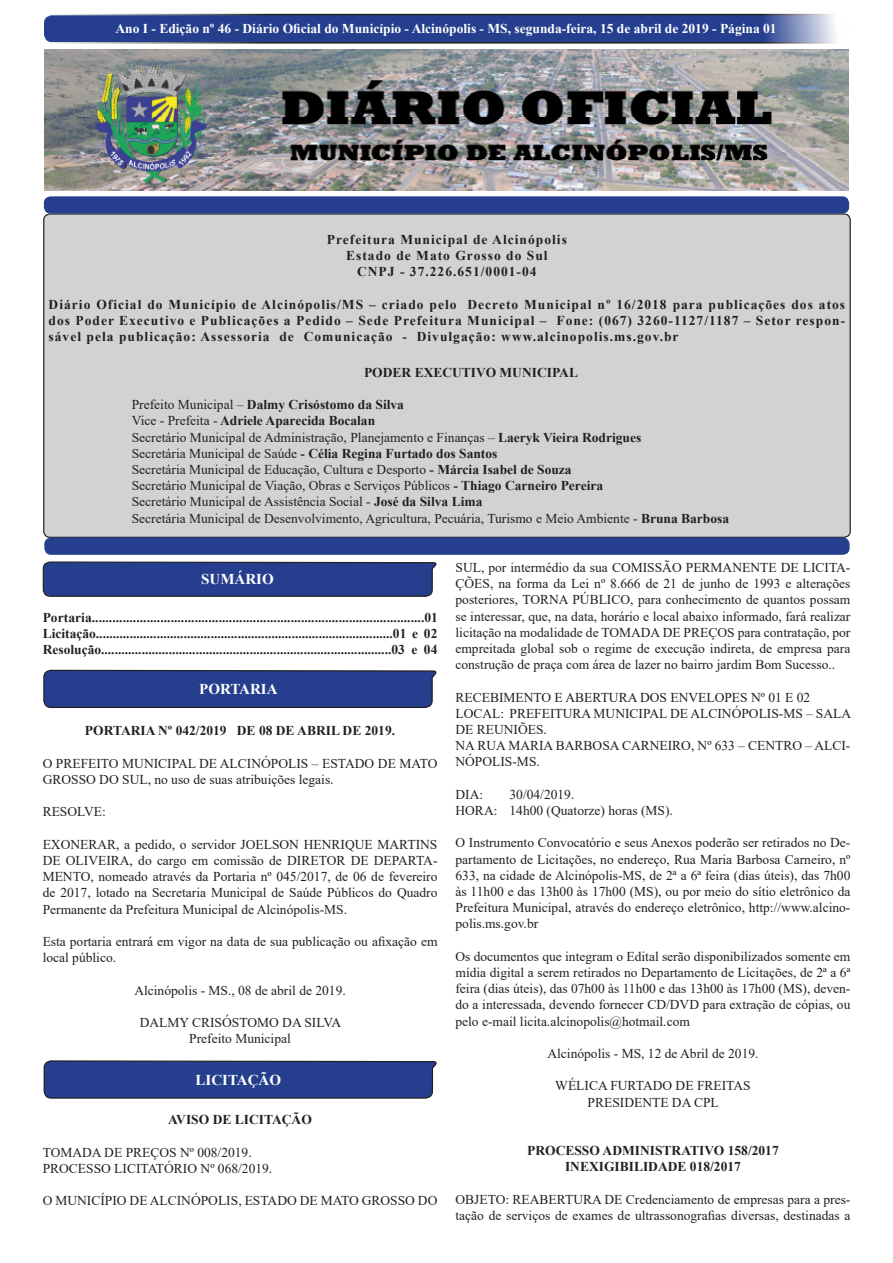
<style>
.page{position:relative;width:893px;height:1263px;background:#fff}
.page>*{position:absolute;margin:0;border:0;box-sizing:border-box;transform-origin:0 0}
.t1{font:700 15px "Times New Roman";color:#fff}
.t2{font:13.5px/16.2px "Times New Roman";color:#231f20}
.t3{font:700 13.5px/16.2px "Times New Roman";color:#231f20;text-align:justify}
.t4{font:700 13.5px "Times New Roman";color:#fff}
.t5{font:700 13.5px "Times New Roman";letter-spacing:.075em;color:#231f20}
.s1{font-weight:400}
.s2{font-weight:700}
</style>
<div class="page">
<div style="left:44px;top:214px;width:806px;height:323px;background:#d1d2d4;border-radius:6px"></div>
<div style="left:45px;top:197px;width:803px;height:16px;background:#253f8e;border-radius:6px"></div>
<div style="left:44px;top:196px;width:805px;height:18px;border:1px solid #253f8e;border-radius:6px"></div>
<div style="left:45px;top:538px;width:804px;height:16px;background:#253f8e;border-radius:6px"></div>
<div style="left:44px;top:537px;width:806px;height:18px;border:1px solid #253f8e;border-radius:6px"></div>
<div style="left:43px;top:15px;width:807px;height:28px;background:#253f8e;border-radius:9px"></div>
<div style="left:43px;top:14px;width:807px;height:30px;border:2px solid #fff;border-radius:9px"></div>
<img style="left:44px;top:50px;width:805px;height:140px">
<svg style="left:42px;top:561px;width:395px;height:36px;background:#2d448a"></svg>
<svg style="left:43px;top:669px;width:394px;height:39px;background:#2d448b"></svg>
<svg style="left:43px;top:1060px;width:394px;height:39px;background:#2d448b"></svg>
<p class="t4" style="left:115px;top:19px;width:663px">Ano I - Edição nº 46 - Diário Oficial do Município - Alcinópolis - MS, segunda-feira, 15 de abril de 2019 - Página 01</p>
<p class="t5" style="left:327px;top:229px;width:242px">Prefeitura Municipal de Alcinópolis</p>
<p class="t5" style="left:346px;top:246px;width:203px">Estado de Mato Grosso do Sul</p>
<p class="t5" style="left:357px;top:262px;width:181px">CNPJ - 37.226.651/0001-04</p>
<p class="t3" style="left:49px;top:296px;width:798px">Diário Oficial do Município de Alcinópolis/MS – criado pelo Decreto Municipal nº 16/2018 para publicações dos atos dos Poder Executivo e Publicações a Pedido – Sede Prefeitura Municipal – Fone: (067) 3260-1127/1187 – Setor respon&shy;sável pela publicação: Assessoria de Comunicação - Divulgação: www.alcinopolis.ms.gov.br</p>
<p class="t3" style="left:364px;top:364px;width:215px">PODER EXECUTIVO MUNICIPAL</p>
<p class="t3" style="left:132px;top:396px;width:274px"><span class="s1">Prefeito Municipal –</span> Dalmy Crisóstomo da Silva</p>
<p class="t3" style="left:132px;top:412px;width:245px"><span class="s1">Vice - Prefeita -</span> Adriele Aparecida Bocalan</p>
<p class="t2" style="left:132px;top:429px;width:511px">Secretário Municipal de Administração, Planejamento e Finanças – <span class="s2">Laeryk Vieira Rodrigues</span></p>
<p class="t3" style="left:132px;top:445px;width:367px"><span class="s1">Secretária Municipal de Saúde</span> - Célia Regina Furtado dos Santos</p>
<p class="t2" style="left:132px;top:461px;width:441px">Secretária Municipal de Educação, Cultura e Desporto <span class="s2">- Márcia Isabel de Souza</span></p>
<p class="t2" style="left:132px;top:477px;width:473px">Secretário Municipal de Viação, Obras e Serviços Públicos <span class="s2">- Thiago Carneiro Pereira</span></p>
<p class="t2" style="left:132px;top:493px;width:352px">Secretário Municipal de Assistência Social - <span class="s2">José da Silva Lima</span></p>
<p class="t2" style="left:132px;top:510px;width:599px">Secretária Municipal de Desenvolvimento, Agricultura, Pecuária, Turismo e Meio Ambiente - <span class="s2">Bruna Barbosa</span></p>
<p class="t1" style="left:201px;top:568px;width:74px">SUMÁRIO</p>
<p class="t3" style="left:43px;top:609px;width:397px">Portaria.................................................................................................01</p>
<p class="t3" style="left:43px;top:625px;width:396px">Licitação........................................................................................01 e 02</p>
<p class="t3" style="left:43px;top:641px;width:396px">Resolução......................................................................................03 e 04</p>
<p class="t1" style="left:199px;top:678px;width:80px">PORTARIA</p>
<p class="t3" style="left:85px;top:722px;width:312px">PORTARIA Nº 042/2019 DE 08 DE ABRIL DE 2019.</p>
<p class="t2" style="left:43px;top:755px;width:396px">O PREFEITO MUNICIPAL DE ALCINÓPOLIS – ESTADO DE MATO<br>GROSSO DO SUL, no uso de suas atribuições legais.</p>
<p class="t2" style="left:43px;top:803px;width:65px">RESOLVE:</p>
<p class="t2" style="left:43px;top:836px;width:396px;text-align:justify">EXONERAR, a pedido, o servidor JOELSON HENRIQUE MARTINS DE OLIVEIRA, do cargo em comissão de DIRETOR DE DEPARTA-MENTO, nomeado através da Portaria nº 045/2017, de 06 de fevereiro de 2017, lotado na Secretaria Municipal de Saúde Públicos do Quadro Permanente da Prefeitura Municipal de Alcinópolis-MS.</p>
<p class="t2" style="left:43px;top:933px;width:396px">Esta portaria entrará em vigor na data de sua publicação ou afixação em local público.</p>
<p class="t2" style="left:134px;top:982px;width:213px">Alcinópolis - MS., 08 de abril de 2019.</p>
<p class="t2" style="left:140px;top:1014px;width:203px">DALMY CRISÓSTOMO DA SILVA</p>
<p class="t2" style="left:189px;top:1030px;width:103px">Prefeito Municipal</p>
<p class="t1" style="left:196px;top:1069px;width:87px">LICITAÇÃO</p>
<p class="t3" style="left:168px;top:1111px;width:145px">AVISO DE LICITAÇÃO</p>
<p class="t2" style="left:43px;top:1144px;width:211px">TOMADA DE PREÇOS Nº 008/2019.</p>
<p class="t2" style="left:43px;top:1160px;width:231px">PROCESSO LICITATÓRIO Nº 068/2019.</p>
<p class="t2" style="left:43px;top:1192px;width:396px">O MUNICÍPIO DE ALCINÓPOLIS, ESTADO DE MATO GROSSO DO</p>
<p class="t2" style="left:455px;top:559px;width:396px;text-align:justify">SUL, por intermédio da sua COMISSÃO PERMANENTE DE LICITA-ÇÕES, na forma da Lei nº 8.666 de 21 de junho de 1993 e alterações posteriores, TORNA PÚBLICO, para conhecimento de quantos possam se interessar, que, na data, horário e local abaixo informado, fará realizar licitação na modalidade de TOMADA DE PREÇOS para contratação, por empreitada global sob o regime de execução indireta, de empresa para construção de praça com área de lazer no bairro jardim Bom Sucesso..</p>
<p class="t2" style="left:455px;top:688px;width:356px">RECEBIMENTO E ABERTURA DOS ENVELOPES Nº 01 E 02</p>
<p class="t2" style="left:455px;top:705px;width:397px">LOCAL: PREFEITURA MUNICIPAL DE ALCINÓPOLIS-MS – SALA<br>DE REUNIÕES.</p>
<p class="t2" style="left:455px;top:737px;width:396px">NA RUA MARIA BARBOSA CARNEIRO, Nº 633 – CENTRO – ALCI-<br>NÓPOLIS-MS.</p>
<p class="t2" style="left:455px;top:786px;width:29px">DIA:</p>
<p class="t2" style="left:509px;top:786px;width:66px">30/04/2019.</p>
<p class="t2" style="left:455px;top:802px;width:219px">HORA: 14h00 (Quatorze) horas (MS).</p>
<p class="t2" style="left:455px;top:834px;width:396px;text-align:justify">O Instrumento Convocatório e seus Anexos poderão ser retirados no De&shy;partamento de Licitações, no endereço, Rua Maria Barbosa Carneiro, nº 633, na cidade de Alcinópolis-MS, de 2ª a 6ª feira (dias úteis), das 7h00 às 11h00 e das 13h00 às 17h00 (MS), ou por meio do sítio eletrônico da Prefeitura Municipal, através do endereço eletrônico, http://www.alcino&shy;polis.ms.gov.br</p>
<p class="t2" style="left:455px;top:948px;width:396px;text-align:justify">Os documentos que integram o Edital serão disponibilizados somente em mídia digital a serem retirados no Departamento de Licitações, de 2ª a 6ª feira (dias úteis), das 07h00 às 11h00 e das 13h00 às 17h00 (MS), deven&shy;do a interessada, devendo fornecer CD/DVD para extração de cópias, ou pelo e-mail licita.alcinopolis@hotmail.com</p>
<p class="t2" style="left:547px;top:1045px;width:213px">Alcinópolis - MS, 12 de Abril de 2019.</p>
<p class="t2" style="left:555px;top:1077px;width:197px">WÉLICA FURTADO DE FREITAS</p>
<p class="t2" style="left:588px;top:1093px;width:133px">PRESIDENTE DA CPL</p>
<p class="t3" style="left:527px;top:1142px;width:253px">PROCESSO ADMINISTRATIVO 158/2017</p>
<p class="t3" style="left:565px;top:1158px;width:177px">INEXIGIBILIDADE 018/2017</p>
<p class="t2" style="left:455px;top:1191px;width:396px">OBJETO: REABERTURA DE Credenciamento de empresas para a pres&shy;tação de serviços de exames de ultrassonografias diversas, destinadas a</p>
</div>
